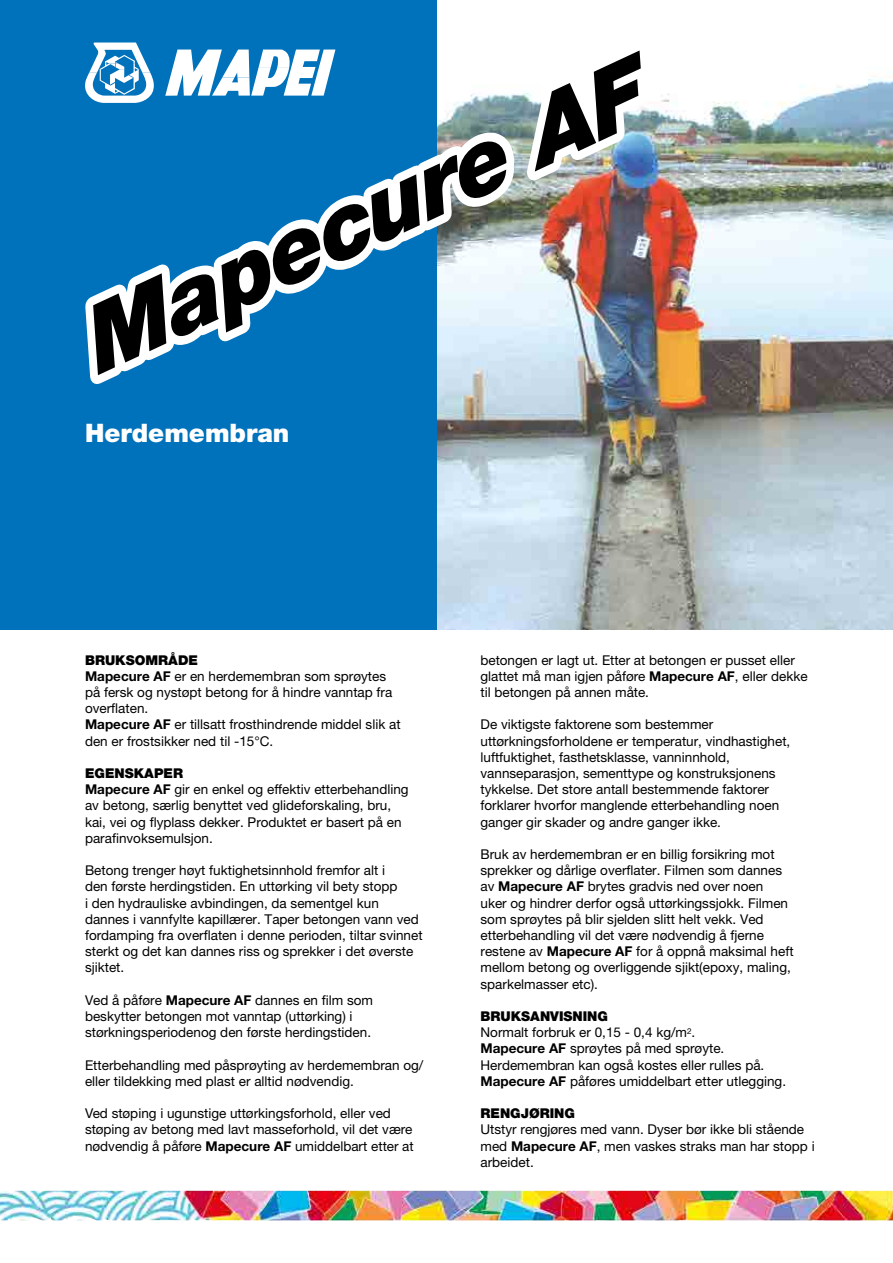
<style>
.page{position:relative;width:893px;height:1263px;background:#fff}
.page>*{position:absolute;margin:0;border:0;box-sizing:border-box;transform-origin:0 0}
.t1{font:italic 900 91.65px "Helvetica Neue LTW1 G";color:#000}
.t2{font:900 25.5px "Helvetica Neue LTW1 G";color:#fff}
.t3{font:13.5px/16.2px "Helvetica Neue LTW1 G";color:#000}
.t4{font:900 13.5px "Helvetica Neue LTW1 G";color:#000}
.s1{font-weight:900}
.s2{font-weight:700}
</style>
<div class="page">
<div style="left:0;top:0;width:451px;height:629px;background:#0072bb"></div>
<img style="left:0;top:1191px;width:893px;height:29px">
<img style="left:438px;top:0;width:455px;height:629px">
<img style="left:85px;top:26px;width:595px;height:377px">
<h1 class="t1" style="left:62px;top:295px;width:612px;rotate:-25deg">Mapecure AF</h1>
<h2 class="t2" style="left:85px;top:418px;width:206px">Herdemembran</h2>
<p class="t3" style="left:85px;top:651px;width:317px"><span class="s1">BRUKSOMRÅDE<br></span><span class="s2">Mapecure AF</span> er en herdemembran som sprøytes på fersk og nystøpt betong for å hindre vanntap fra overflaten.<br><span class="s2">Mapecure AF</span> er tillsatt frosthindrende middel slik at den er frostsikker ned til -15°C.</p>
<p class="t3" style="left:85px;top:765px;width:325px"><span class="s1">EGENSKAPER<br></span><span class="s2">Mapecure AF</span> gir en enkel og effektiv etterbehandling av betong, særlig benyttet ved glideforskaling, bru, kai, vei og flyplass dekker. Produktet er basert på en parafinvoksemulsjon.</p>
<p class="t3" style="left:85px;top:862px;width:339px">Betong trenger høyt fuktighetsinnhold fremfor alt i<br>den første herdingstiden. En uttørking vil bety stopp<br>i den hydrauliske avbindingen, da sementgel kun dannes i vannfylte kapillærer. Taper betongen vann ved fordamping fra overflaten i denne perioden, tiltar svinnet sterkt og det kan dannes riss og sprekker i det øverste sjiktet.</p>
<p class="t3" style="left:85px;top:992px;width:290px">Ved å påføre <span class="s2">Mapecure AF</span> dannes en film som beskytter betongen mot vanntap (uttørking) i størkningsperiodenog den første herdingstiden.</p>
<p class="t3" style="left:85px;top:1056px;width:340px">Etterbehandling med påsprøyting av herdemembran og/ eller tildekking med plast er alltid nødvendig.</p>
<p class="t3" style="left:85px;top:1105px;width:330px">Ved støping i ugunstige uttørkingsforhold, eller ved støping av betong med lavt masseforhold, vil det være nødvendig å påføre <span class="s2">Mapecure AF</span> umiddelbart etter at</p>
<p class="t3" style="left:480px;top:651px;width:329px">betongen er lagt ut. Etter at betongen er pusset eller glattet må man igjen påføre <span class="s2">Mapecure AF</span>, eller dekke til betongen på annen måte.</p>
<p class="t3" style="left:480px;top:716px;width:311px">De viktigste faktorene som bestemmer uttørkningsforholdene er temperatur, vindhastighet, luftfuktighet, fasthetsklasse, vanninnhold, vannseparasjon, sementtype og konstruksjonens tykkelse. Det store antall bestemmende faktorer forklarer hvorfor manglende etterbehandling noen ganger gir skader og andre ganger ikke.</p>
<p class="t3" style="left:480px;top:846px;width:315px">Bruk av herdemembran er en billig forsikring mot sprekker og dårlige overflater. Filmen som dannes av <span class="s2">Mapecure AF</span> brytes gradvis ned over noen<br>uker og hindrer derfor også uttørkingssjokk. Filmen som sprøytes på blir sjelden slitt helt vekk. Ved etterbehandling vil det være nødvendig å fjerne restene av <span class="s2">Mapecure AF</span> for å oppnå maksimal heft mellom betong og overliggende sjikt(epoxy, maling, sparkelmasser etc).</p>
<p class="t3" style="left:480px;top:1008px;width:307px"><span class="s1">BRUKSANVISNING<br></span>Normalt forbruk er 0,15 - 0,4 kg/m<sup>2</sup>.<br><span class="s2">Mapecure AF</span> sprøytes på med sprøyte.<br>Herdemembran kan også kostes eller rulles på.<br><span class="s2">Mapecure AF</span> påføres umiddelbart etter utlegging.</p>
<p class="t4" style="left:480px;top:1105px;width:96px">RENGJØRING</p>
<p class="t3" style="left:480px;top:1121px;width:336px">Utstyr rengjøres med vann. Dyser bør ikke bli stående med <span class="s2">Mapecure AF</span>, men vaskes straks man har stopp i arbeidet.</p>
</div>
